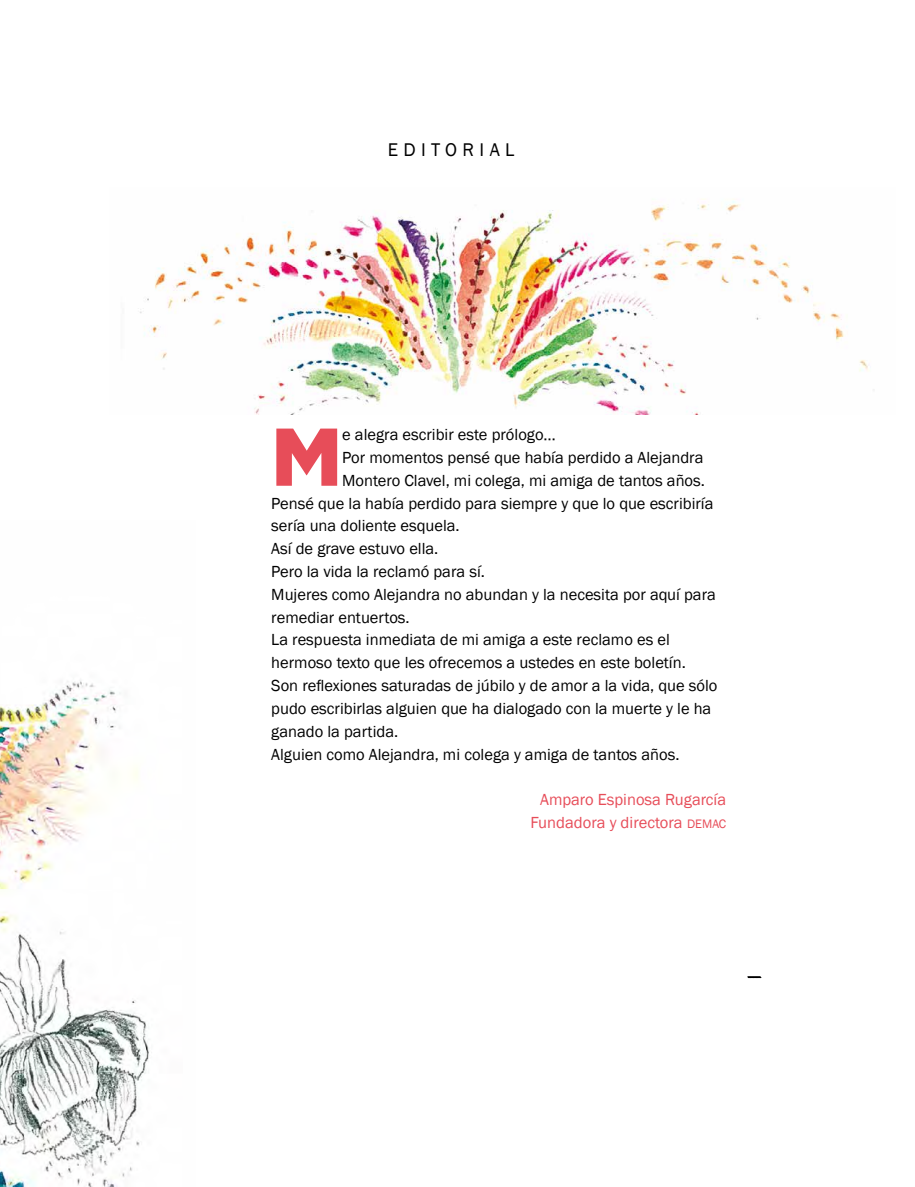
<style>
.page{position:relative;width:915px;height:1187px;background:#fff}
.page>*{position:absolute;margin:0;border:0;box-sizing:border-box;transform-origin:0 0}
.t1{font:900 81.6px "Gotham";color:#e74d59}
.t2{font:18.9px "Franklin Gothic";letter-spacing:.285em;color:#000}
.t3{font:16.5px "Franklin Gothic";color:#000}
.t4{font:16.5px/22.8px "Franklin Gothic";color:#e74d59;text-align:center}
.s1{font-size:12.6px}
</style>
<div class="page">
<svg style="left:747px;top:976px;width:14px;height:2px"></svg>
<img style="left:0;top:680px;width:149px;height:506px">
<img style="left:140px;top:199px;width:734px;height:216px">
<p class="t2" style="left:387px;top:138px;width:128px">EDITORIAL</p>
<h1 class="t1" style="left:271px;top:400px;width:62px">M</h1>
<p class="t3" style="left:342px;top:424px;width:215px">e alegra escribir este prólogo…</p>
<p class="t3" style="left:342px;top:447px;width:362px">Por momentos pensé que había perdido a Alejandra</p>
<p class="t3" style="left:342px;top:470px;width:364px">Montero Clavel, mi colega, mi amiga de tantos años.</p>
<p class="t3" style="left:271px;top:493px;width:443px">Pensé que la había perdido para siempre y que lo que escribiría</p>
<p class="t3" style="left:271px;top:515px;width:190px">sería una doliente esquela.</p>
<p class="t3" style="left:271px;top:538px;width:168px">Así de grave estuvo ella.</p>
<p class="t3" style="left:271px;top:561px;width:215px">Pero la vida la reclamó para sí.</p>
<p class="t3" style="left:271px;top:584px;width:446px">Mujeres como Alejandra no abundan y la necesita por aquí para</p>
<p class="t3" style="left:271px;top:607px;width:140px">remediar entuertos.</p>
<p class="t3" style="left:271px;top:629px;width:400px">La respuesta inmediata de mi amiga a este reclamo es el</p>
<p class="t3" style="left:271px;top:652px;width:416px">hermoso texto que les ofrecemos a ustedes en este boletín.</p>
<p class="t3" style="left:271px;top:675px;width:447px">Son reflexiones saturadas de júbilo y de amor a la vida, que sólo</p>
<p class="t3" style="left:271px;top:698px;width:441px">pudo escribirlas alguien que ha dialogado con la muerte y le ha</p>
<p class="t3" style="left:271px;top:721px;width:128px">ganado la partida.</p>
<p class="t3" style="left:271px;top:743px;width:409px">Alguien como Alejandra, mi colega y amiga de tantos años.</p>
<p class="t4" style="left:530px;top:788px;width:197px">Amparo Espinosa Rugarcía<br>Fundadora y directora <span class="s1">DEMAC</span></p>
</div>
